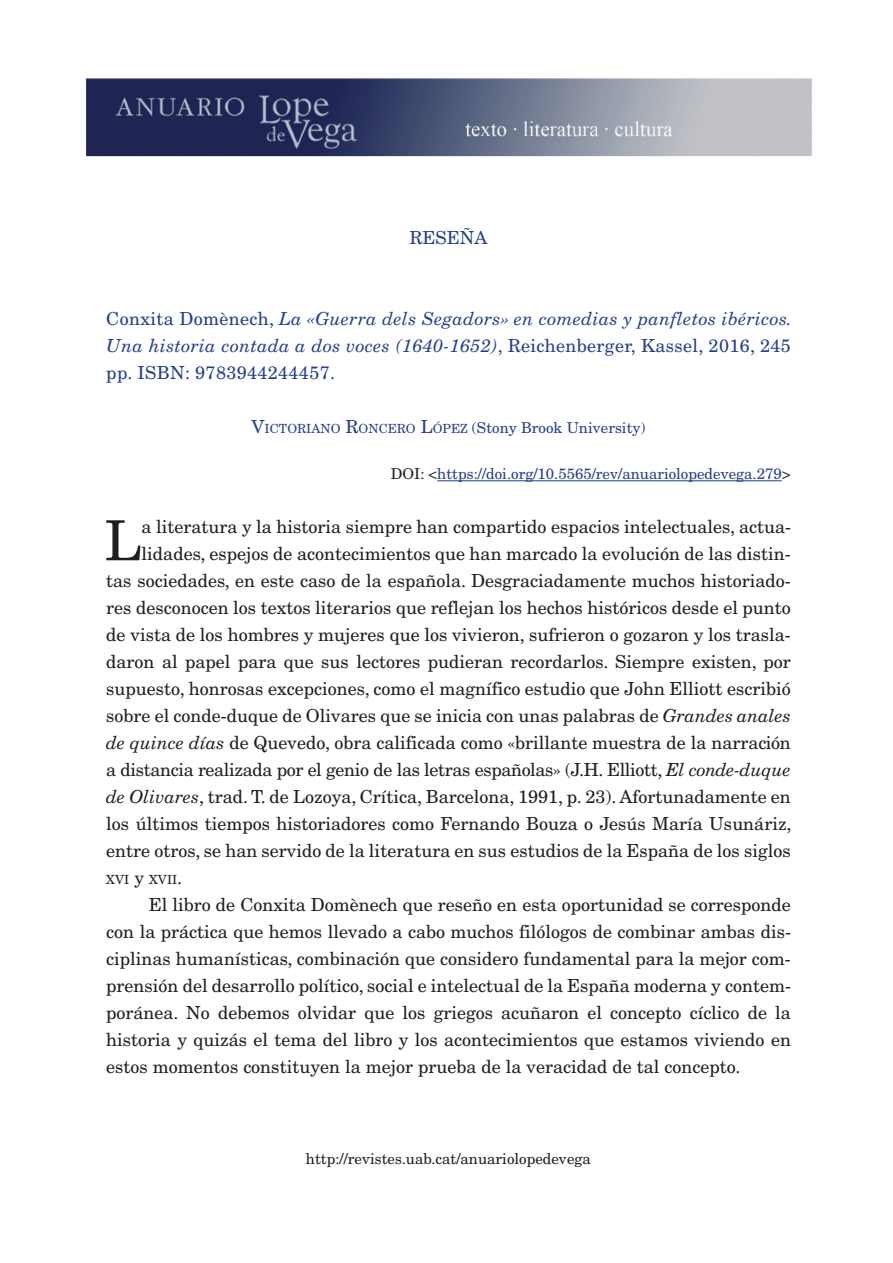
<style>
.page{position:relative;width:893px;height:1263px;background:#fff}
.page>*{position:absolute;margin:0;border:0;box-sizing:border-box;transform-origin:0 0}
.t1{font:55.35px "New Century Schlbk LT Std";color:#231f20}
.t2{font:18px/27px "New Century Schlbk LT Std";color:#231f20;text-align:right}
.t3{font:italic 18px/27px "New Century Schlbk LT Std";letter-spacing:.02em;color:#253f8e;text-align:justify}
.t4{font:18px "New Century Schlbk LT Std";color:#253f8e}
.t5{font:15px "New Century Schlbk LT Std";color:#253f8e}
.t6{font:15px "New Century Schlbk LT Std";color:#231f20}
.t7{font:12.6px "New Century Schlbk LT Std";color:#231f20}
.s1{font-style:normal}
.s2{font-size:18px}
.s3{font-size:12.6px}
.s4{color:#231f20}
.s5{font-style:italic}
</style>
<div class="page">
<img style="left:85px;top:79px;width:727px;height:78px">
<hr style="left:437px;top:480px;width:345px;height:1px;background:#253f8e">
<p class="t4" style="left:410px;top:226px;width:79px">RESEÑA</p>
<p class="t3" style="left:106px;top:305px;width:687px"><span class="s1">Conxita Domènech,</span> La «Guerra dels Segadors» en comedias y panfletos ibéricos.<br>Una historia contada a dos voces (1640-1652)<span class="s1">, Reichenberger, Kassel, 2016, 245 pp. ISBN: 9783944244457.</span></p>
<p class="t5" style="left:252px;top:418px;width:395px"><span class="s2">V</span><span class="s3">ICTORIANO</span> <span class="s2">R</span><span class="s3">ONCERO</span> <span class="s2">L</span><span class="s3">ÓPEZ</span> (Stony Brook University)</p>
<p class="t5" style="left:391px;top:465px;width:401px"><span class="s4">DOI: &lt;</span>https://doi.org/10.5565/rev/anuariolopedevega.279<span class="s4">&gt;</span></p>
<h1 class="t1" style="left:105px;top:507px;width:38px">L</h1>
<p class="t2" style="left:106px;top:513px;width:687px">a literatura y la historia siempre han compartido espacios intelectuales, actua&shy;lidades, espejos de acontecimientos que han marcado la evolución de las distin-<br>tas sociedades, en este caso de la española. Desgraciadamente muchos historiado&shy;res desconocen los textos literarios que reflejan los hechos históricos desde el punto de vista de los hombres y mujeres que los vivieron, sufrieron o gozaron y los trasla&shy;daron al papel para que sus lectores pudieran recordarlos. Siempre existen, por supuesto, honrosas excepciones, como el magnífico estudio que John Elliott escribió sobre el conde-duque de Olivares que se inicia con unas palabras de <span class="s5">Grandes anales de quince días</span> de Quevedo, obra calificada como «brillante muestra de la narración a distancia realizada por el genio de las letras españolas» (J.H. Elliott, <span class="s5">El conde-duque de Olivares</span>, trad. T. de Lozoya, Crítica, Barcelona, 1991, p. 23). Afortunadamente en los últimos tiempos historiadores como Fernando Bouza o Jesús María Usunáriz, entre otros, se han servido de la literatura en sus estudios de la España de los siglos</p>
<p class="t7" style="left:106px;top:872px;width:77px">XVI <span class="s2">y</span> XVII<span class="s2">.</span></p>
<p class="t2" style="left:106px;top:891px;width:686px;text-align:justify;text-indent:43px">El libro de Conxita Domènech que reseño en esta oportunidad se corresponde con la práctica que hemos llevado a cabo muchos filólogos de combinar ambas dis&shy;ciplinas humanísticas, combinación que considero fundamental para la mejor com&shy;prensión del desarrollo político, social e intelectual de la España moderna y contem&shy;poránea. No debemos olvidar que los griegos acuñaron el concepto cíclico de la historia y quizás el tema del libro y los acontecimientos que estamos viviendo en estos momentos constituyen la mejor prueba de la veracidad de tal concepto.</p>
<p class="t6" style="left:306px;top:1150px;width:286px">http://revistes.uab.cat/anuariolopedevega</p>
</div>
